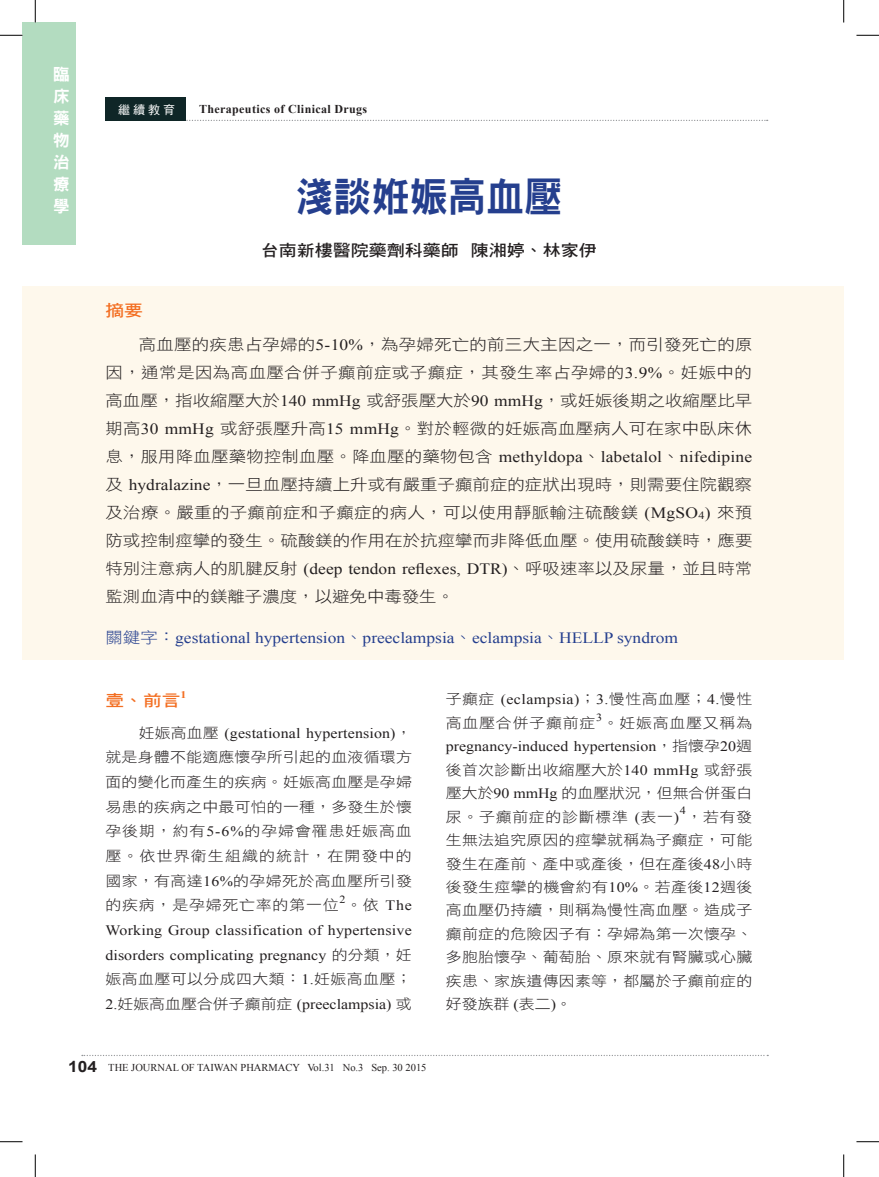
<style>
.page{position:relative;width:879px;height:1177px;background:#fff}
.page>*{position:absolute;margin:0;border:0;box-sizing:border-box;transform-origin:0 0}
.t1{font:40.5px "DF Hei Std W9";color:#253f8e;scale:.94 1}
.t2{font:16.5px/22px "DF Hei Std W9";color:#fff;text-align:justify}
.t3{font:16.2px "DF Hei Std W7";color:#231f20;scale:1.11 1}
.t4{font:15.9px "DF Hei Std W7";color:#f36e21;scale:1.18 1}
.t5{font:15.75px/28px "DF Hei Std W3";letter-spacing:.005em;color:#231f20;text-align:justify;scale:1.11 1}
.t6{font:15.75px "Times New Roman";color:#253f8e;scale:1.11 1}
.t7{font:15.75px "Times New Roman";letter-spacing:.01em;color:#231f20;scale:1.11 1}
.t8{font:14.4px/23.4px "DF Hei Std W3";letter-spacing:.02em;color:#231f20;text-align:justify;scale:1.11 1}
.t9{font:14.4px/24.6px "Times New Roman";letter-spacing:.005em;color:#231f20;text-align:justify;scale:1.11 1}
.t10{font:14.4px "Times New Roman";letter-spacing:.03em;color:#231f20;scale:1.11 1}
.t11{font:14.4px "DF Hei Std W3";letter-spacing:.05em;color:#231f20;scale:1.11 1}
.t12{font:700 12px "Times New Roman";letter-spacing:.03em;color:#231f20}
.t13{font:12px "DF Hei Std W5";color:#fff}
.t14{font:10.95px "Times New Roman";color:#231f20;scale:1.11 1}
.t15{font:10.5px "Times New Roman";color:#231f20}
.t16{font:700 10.2px "Times New Roman";color:#f36e21;scale:1.18 1}
.s1{font-family:"Times New Roman"}
.s2{font-family:"DF Hei Std W3"}
.s3{font-family:"Arial";font-weight:700;font-size:15.6px}
</style>
<div class="page">
<svg style="left:186px;top:120px;width:581px;height:1px"></svg>
<div style="left:22px;top:22px;width:54px;height:223px;background:#b3dcc0"></div>
<div style="left:105px;top:98px;width:81px;height:23px;background:#0f2627"></div>
<div style="left:22px;top:286px;width:821px;height:373px;background:#fef8ec"></div>
<hr style="left:34px;top:0;width:2px;height:23px;background:#fff">
<svg style="left:0;top:35px;width:22px;height:1px"></svg>
<svg style="left:856px;top:35px;width:22px;height:1px"></svg>
<svg style="left:0;top:1141px;width:22px;height:1px"></svg>
<svg style="left:856px;top:1141px;width:22px;height:1px"></svg>
<svg style="left:35px;top:0;width:1px;height:23px"></svg>
<svg style="left:35px;top:1154px;width:1px;height:22px"></svg>
<svg style="left:843px;top:0;width:1px;height:23px"></svg>
<svg style="left:843px;top:1154px;width:1px;height:22px"></svg>
<p class="t2" style="left:53px;top:63px;width:17px">臨床藥物治療學</p>
<p class="t13" style="left:118px;top:103px;width:58px">繼續教育</p>
<p class="t12" style="left:199px;top:101px;width:170px">Therapeutics of Clinical Drugs</p>
<h1 class="t1" style="left:295px;top:174px;width:285px">淺談姙娠高血壓</h1>
<p class="t3" style="left:261px;top:241px;width:304px">台南新樓醫院藥劑科藥師 陳湘婷、林家伊</p>
<p class="t4" style="left:105px;top:301px;width:33px">摘要</p>
<p class="t5" style="left:105px;top:330px;width:584px;text-indent:33px">高血壓的疾患占孕婦的<span class="s1">5-10%</span>，為孕婦死亡的前三大主因之一，而引發死亡的原因，通常是因為高血壓合併子癲前症或子癲症，其發生率占孕婦的<span class="s1">3.9%</span>。妊娠中的高血壓，指收縮壓大於<span class="s1">140 mmHg</span> 或舒張壓大於<span class="s1">90 mmHg</span>，或妊娠後期之收縮壓比早期高<span class="s1">30 mmHg</span> 或舒張壓升高<span class="s1">15 mmHg</span>。對於輕微的妊娠高血壓病人可在家中臥床休</p>
<p class="t7" style="left:105px;top:446px;width:584px"><span class="s2">息，服用降血壓藥物控制血壓。降血壓的藥物包含</span> methyldopa<span class="s2">、</span>labetalol<span class="s2">、</span>nifedipine</p>
<p class="t5" style="left:105px;top:470px;width:584px">及 <span class="s1">hydralazine</span>，一旦血壓持續上升或有嚴重子癲前症的症狀出現時，則需要住院觀察及治療。嚴重的子癲前症和子癲症的病人，可以使用靜脈輸注硫酸鎂 <span class="s1">(MgSO</span><sub>4</sub><span class="s1">)</span> 來預防或控制痙攣的發生。硫酸鎂的作用在於抗痙攣而非降低血壓。使用硫酸鎂時，應要特別注意病人的肌腱反射 <span class="s1">(deep tendon reflexes, DTR)</span>、呼吸速率以及尿量，並且時常監測血清中的鎂離子濃度，以避免中毒發生。</p>
<p class="t6" style="left:105px;top:627px;width:517px"><span class="s2">關鍵字：</span>gestational hypertension<span class="s2">、</span>preeclampsia<span class="s2">、</span>eclampsia<span class="s2">、</span>HELLP syndrom</p>
<p class="t4" style="left:105px;top:692px;width:65px">壹、前言</p>
<p class="t16" style="left:180px;top:687px;width:7px">1</p>
<p class="t9" style="left:139px;top:720px;width:247px"><span class="s2">妊娠高血壓</span> (gestational hypertension)<span class="s2">，</span></p>
<p class="t8" style="left:105px;top:744px;width:277px;line-height:24.6px">就是身體不能適應懷孕所引起的血液循環方面的變化而產生的疾病。妊娠高血壓是孕婦易患的疾病之中最可怕的一種，多發生於懷孕後期，約有<span class="s1">5-6%</span>的孕婦會罹患妊娠高血壓。依世界衛生組織的統計，在開發中的國家，有高達<span class="s1">16%</span>的孕婦死於高血壓所引發的疾病，是孕婦死亡率的第一位</p>
<p class="t14" style="left:339px;top:891px;width:7px">2</p>
<p class="t9" style="left:105px;top:892px;width:277px;text-indent:241px"><span class="s2">。依</span> The Working Group classification of hypertensive disorders complicating pregnancy <span class="s2">的分類，妊</span></p>
<p class="t8" style="left:105px;top:967px;width:277px">娠高血壓可以分成四大類：<span class="s1">1.</span>妊娠高血壓；</p>
<p class="t9" style="left:105px;top:991px;width:277px">2.<span class="s2">妊娠高血壓合併子癲前症</span> (preeclampsia) <span class="s2">或</span></p>
<p class="t10" style="left:446px;top:689px;width:277px"><span class="s2">子癲症</span> (eclampsia)<span class="s2">；</span>3.<span class="s2">慢性高血壓；</span>4.<span class="s2">慢性</span></p>
<p class="t11" style="left:446px;top:714px;width:136px">高血壓合併子癲前症</p>
<p class="t14" style="left:596px;top:709px;width:7px">3</p>
<p class="t11" style="left:602px;top:714px;width:136px">。妊娠高血壓又稱為</p>
<p class="t9" style="left:446px;top:733px;width:277px">pregnancy-induced hypertension<span class="s2">，指懷孕</span>20<span class="s2">週</span></p>
<p class="t8" style="left:446px;top:757px;width:277px">後首次診斷出收縮壓大於<span class="s1">140 mmHg</span> 或舒張壓大於<span class="s1">90 mmHg</span> 的血壓狀況，但無合併蛋白尿。子癲前症的診斷標準 <span class="s1">(</span>表一<span class="s1">)</span></p>
<p class="t14" style="left:679px;top:803px;width:7px">4</p>
<p class="t8" style="left:446px;top:804px;width:277px;text-indent:240px">，若有發生無法追究原因的痙攣就稱為子癲症，可能發生在產前、產中或產後，但在產後<span class="s1">48</span>小時後發生痙攣的機會約有<span class="s1">10%</span>。若產後<span class="s1">12</span>週後高血壓仍持續，則稱為慢性高血壓。造成子癲前症的危險因子有：孕婦為第一次懷孕、多胞胎懷孕、葡萄胎、原來就有腎臟或心臟疾患、家族遺傳因素等，都屬於子癲前症的好發族群 <span class="s1">(</span>表二<span class="s1">)</span>。</p>
<p class="t15" style="left:68px;top:1060px;width:359px"><span class="s3">104</span> THE JOURNAL OF TAIWAN PHARMACY Vol.31 No.3 Sep. 30 2015</p>
</div>
